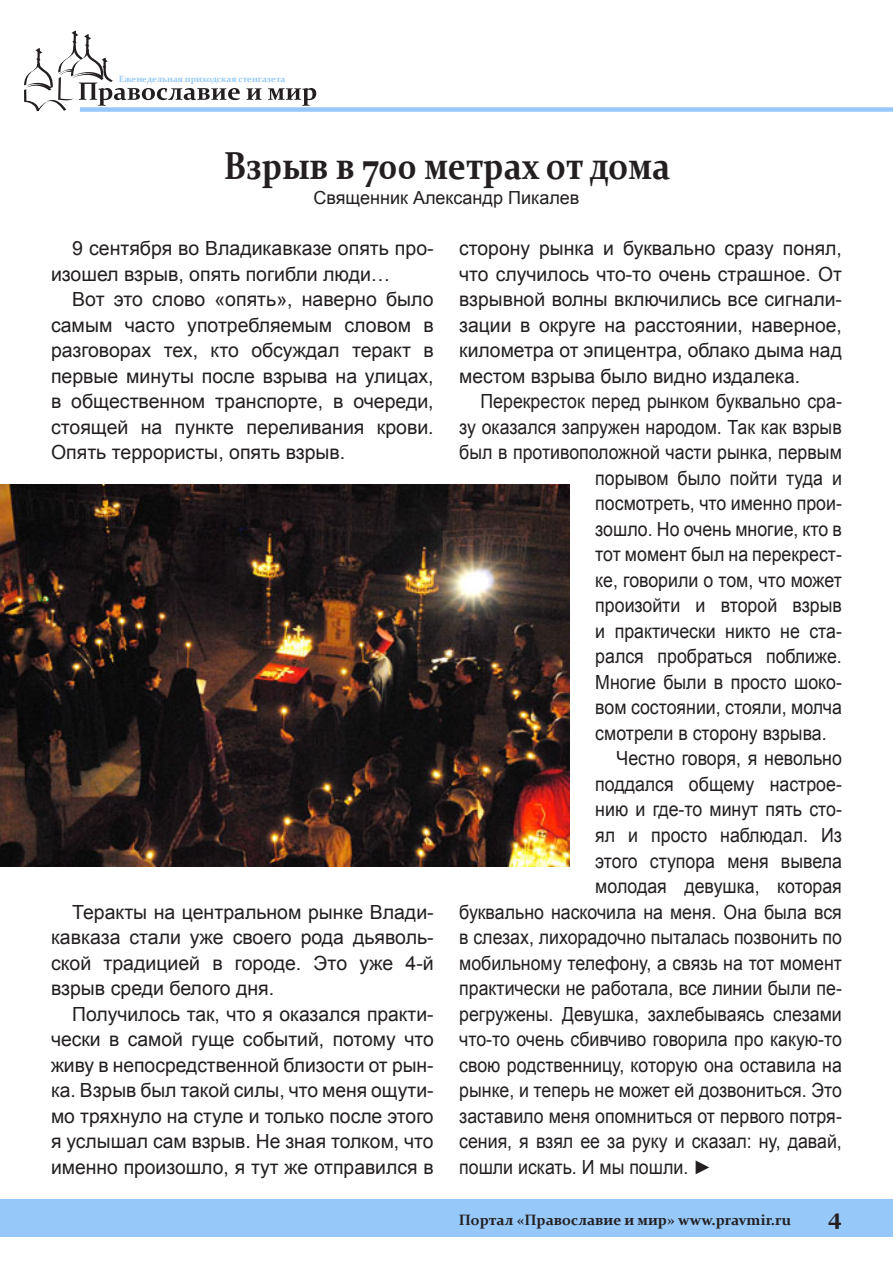
<style>
.page{position:relative;width:893px;height:1263px;background:#fff}
.page>*{position:absolute;margin:0;border:0;box-sizing:border-box;transform-origin:0 0}
.Zagolovok{font:700 39px "Constantia";color:#231f20;scale:.86 1}
.t1{font:700 21px "Georgia";color:#231f20}
.Text{font:19.5px "Arial";color:#231f20;scale:.91 1}
.Text-2{font:19.5px/25.5px "Arial";color:#231f20;text-align:justify}
.Author{font:18px "Arial";color:#231f20}
.t2{font:700 15px "Constantia";color:#231f20}
.t3{font:700 9px "Constantia";color:#96c8fa}
</style>
<div class="page">
<svg style="left:24px;top:30px;width:216px;height:81px"></svg>
<svg style="left:246px;top:88px;width:16px;height:12px"></svg>
<svg style="left:268px;top:88px;width:48px;height:18px"></svg>
<div style="left:80px;top:107px;width:813px;height:5px;background:#96c8fa"></div>
<div style="left:0;top:1199px;width:893px;height:37px;background:#96c8fa"></div>
<img style="left:0;top:485px;width:570px;height:382px">
<p class="t3" style="left:119px;top:73px;width:168px">Еженедельная приходская стенгазета</p>
<p class="Zagolovok" style="left:224px;top:138px;width:521px">Взрыв в 700 метрах от дома</p>
<p class="Author" style="left:313px;top:186px;width:267px">Священник Александр Пикалев</p>
<p class="Text-2" style="left:51px;top:236px;width:384px;text-indent:21px">9 сентября во Владикавказе опять про&shy;изошел взрыв, опять погибли люди…</p>
<p class="Text-2" style="left:51px;top:287px;width:384px;text-indent:21px">Вот это слово «опять», наверно было самым часто употребляемым словом в разговорах тех, кто обсуждал теракт в первые минуты после взрыва на улицах, в общественном транспорте, в очереди, стоящей на пункте переливания крови.<br>Опять террористы, опять взрыв.</p>
<p class="Text-2" style="left:51px;top:899px;width:384px;text-indent:21px">Теракты на центральном рынке Влади&shy;кавказа стали уже своего рода дьяволь&shy;ской традицией в городе. Это уже 4-й взрыв среди белого дня.</p>
<p class="Text-2" style="left:51px;top:1001px;width:384px;text-indent:21px">Получилось так, что я оказался практи&shy;чески в самой гуще событий, потому что живу в непосредственной близости от рын&shy;ка. Взрыв был такой силы, что меня ощути&shy;мо тряхнуло на стуле и только после этого я услышал сам взрыв. Не зная толком, что именно произошло, я тут же отправился в</p>
<p class="Text-2" style="left:459px;top:236px;width:384px">сторону рынка и буквально сразу понял, что случилось что-то очень страшное. От взрывной волны включились все сигнали&shy;зации в округе на расстоянии, наверное, километра от эпицентра, облако дыма над местом взрыва было видно издалека.</p>
<p class="Text" style="left:480px;top:389px;width:399px">Перекресток перед рынком буквально сра-</p>
<p class="Text" style="left:459px;top:414px;width:422px">зу оказался запружен народом. Так как взрыв</p>
<p class="Text" style="left:459px;top:440px;width:422px">был в противоположной части рынка, первым</p>
<p class="Text" style="left:595px;top:465px;width:272px">порывом было пойти туда и</p>
<p class="Text" style="left:595px;top:491px;width:273px">посмотреть, что именно прои-</p>
<p class="Text" style="left:595px;top:516px;width:272px">зошло. Но очень многие, кто в</p>
<p class="Text" style="left:595px;top:542px;width:273px">тот момент был на перекрест-</p>
<p class="Text" style="left:595px;top:567px;width:272px">ке, говорили о том, что может</p>
<p class="Text" style="left:595px;top:593px;width:272px">произойти и второй взрыв</p>
<p class="Text" style="left:595px;top:618px;width:273px">и практически никто не ста-</p>
<p class="Text" style="left:595px;top:644px;width:272px">рался пробраться поближе.</p>
<p class="Text" style="left:595px;top:669px;width:273px">Многие были в просто шоко-</p>
<p class="Text" style="left:595px;top:695px;width:272px">вом состоянии, стояли, молча</p>
<p class="Text" style="left:595px;top:720px;width:256px">смотрели в сторону взрыва.</p>
<p class="Text" style="left:617px;top:746px;width:249px">Честно говоря, я невольно</p>
<p class="Text" style="left:595px;top:771px;width:273px">поддался общему настрое-</p>
<p class="Text" style="left:595px;top:797px;width:273px">нию и где-то минут пять сто-</p>
<p class="Text" style="left:595px;top:822px;width:272px">ял и просто наблюдал. Из</p>
<p class="Text" style="left:595px;top:848px;width:272px">этого ступора меня вывела</p>
<p class="Text" style="left:595px;top:873px;width:272px">молодая девушка, которая</p>
<p class="Text" style="left:459px;top:899px;width:422px">буквально наскочила на меня. Она была вся</p>
<p class="Text" style="left:459px;top:924px;width:422px">в слезах, лихорадочно пыталась позвонить по</p>
<p class="Text" style="left:459px;top:950px;width:422px">мобильному телефону, а связь на тот момент</p>
<p class="Text" style="left:459px;top:975px;width:422px">практически не работала, все линии были пе-</p>
<p class="Text" style="left:459px;top:1001px;width:422px">регружены. Девушка, захлебываясь слезами</p>
<p class="Text" style="left:459px;top:1026px;width:422px">что-то очень сбивчиво говорила про какую-то</p>
<p class="Text" style="left:459px;top:1052px;width:422px">свою родственницу, которую она оставила на</p>
<p class="Text" style="left:459px;top:1077px;width:422px">рынке, и теперь не может ей дозвониться. Это</p>
<p class="Text" style="left:459px;top:1103px;width:422px">заставило меня опомниться от первого потря-</p>
<p class="Text" style="left:459px;top:1128px;width:422px">сения, я взял ее за руку и сказал: ну, давай,</p>
<p class="Text" style="left:459px;top:1154px;width:279px">пошли искать. И мы пошли. ►</p>
<p class="t2" style="left:459px;top:1209px;width:334px">Портал «Православие и мир» www.pravmir.ru</p>
<p class="t1" style="left:828px;top:1205px;width:15px">4</p>
</div>
